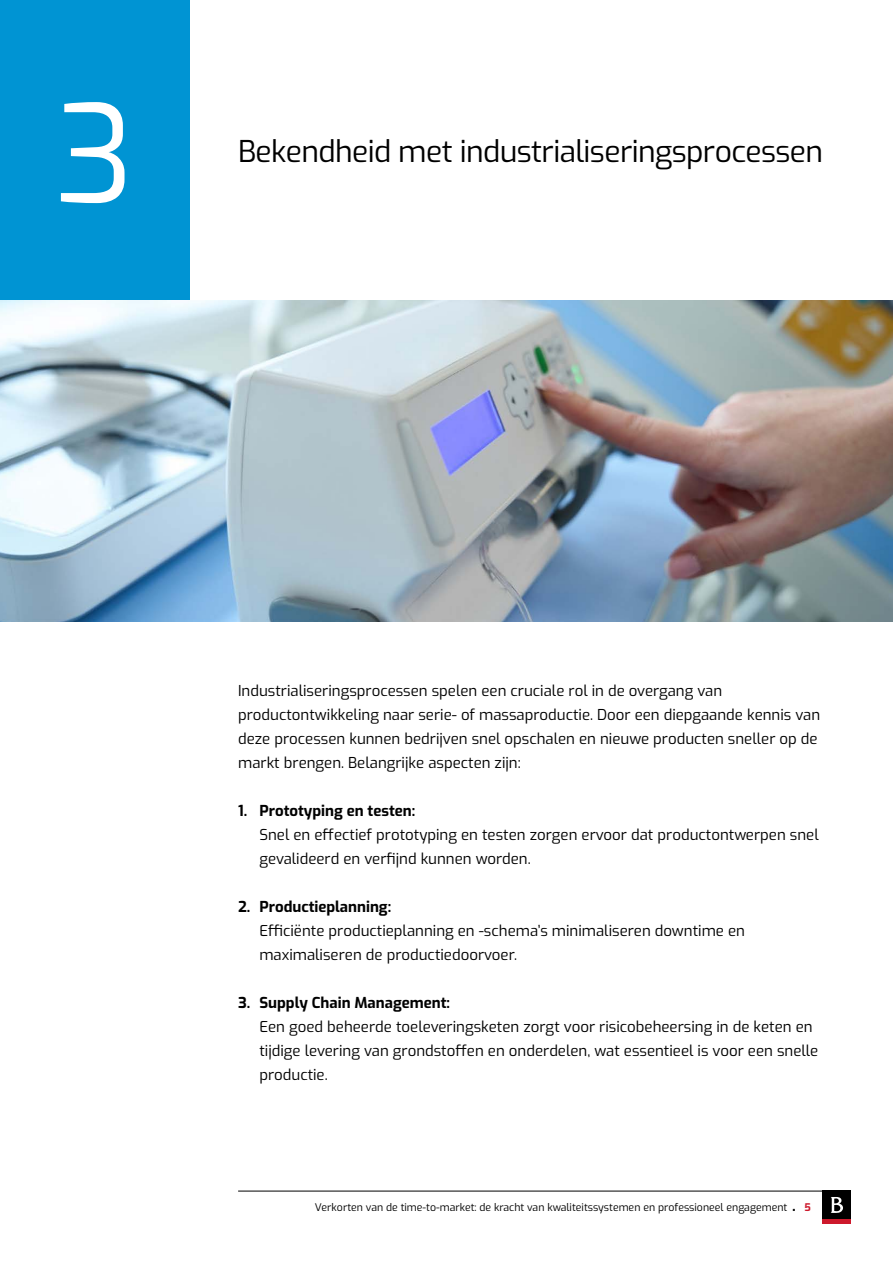
<style>
.page{position:relative;width:893px;height:1263px;background:#fff}
.page>*{position:absolute;margin:0;border:0;box-sizing:border-box;transform-origin:0 0}
.t1{font:135px "Exo";color:#fff}
.t2{font:30px "Exo";letter-spacing:-.02em;color:#000}
.t3{font:15px/24px "Exo";color:#000}
.t4{font:700 15px "Exo";color:#000}
.t5{font:10.5px "Exo";color:#000}
.t6{font:700 10.5px "Exo";color:#cd192c}
</style>
<div class="page">
<hr style="left:238px;top:1191px;width:612px;height:1px;background:#000">
<div style="left:822px;top:1191px;width:28px;height:28px;background:#000"></div>
<hr style="left:822px;top:1219px;width:28px;height:4px;background:#cd192c">
<svg style="left:831px;top:1197px;width:12px;height:16px"></svg>
<div style="left:0;top:0;width:189px;height:301px;background:#0094d3"></div>
<img style="left:0;top:301px;width:893px;height:320px">
<h1 class="t1" style="left:55px;top:54px;width:80px">3</h1>
<h2 class="t2" style="left:238px;top:129px;width:587px">Bekendheid met industrialiseringsprocessen</h2>
<p class="t3" style="left:238px;top:678px;width:584px">Industrialiseringsprocessen spelen een cruciale rol in de overgang van productontwikkeling naar serie- of massaproductie. Door een diepgaande kennis van deze processen kunnen bedrijven snel opschalen en nieuwe producten sneller op de markt brengen. Belangrijke aspecten zijn:</p>
<p class="t4" style="left:238px;top:799px;width:179px">1. Prototyping en testen:</p>
<p class="t3" style="left:259px;top:822px;width:561px">Snel en effectief prototyping en testen zorgen ervoor dat productontwerpen snel gevalideerd en verfijnd kunnen worden.</p>
<p class="t4" style="left:238px;top:895px;width:155px">2. Productieplanning:</p>
<p class="t3" style="left:259px;top:918px;width:487px">Efficiënte productieplanning en -schema’s minimaliseren downtime en maximaliseren de productiedoorvoer.</p>
<p class="t4" style="left:238px;top:991px;width:213px">3. Supply Chain Management:</p>
<p class="t3" style="left:259px;top:1014px;width:560px">Een goed beheerde toeleveringsketen zorgt voor risicobeheersing in de keten en tijdige levering van grondstoffen en onderdelen, wat essentieel is voor een snelle productie.</p>
<p class="t5" style="left:315px;top:1200px;width:474px">Verkorten van de time-to-market: de kracht van kwaliteitssystemen en professioneel engagement</p>
<p class="t6" style="left:804px;top:1200px;width:8px">5</p>
</div>
